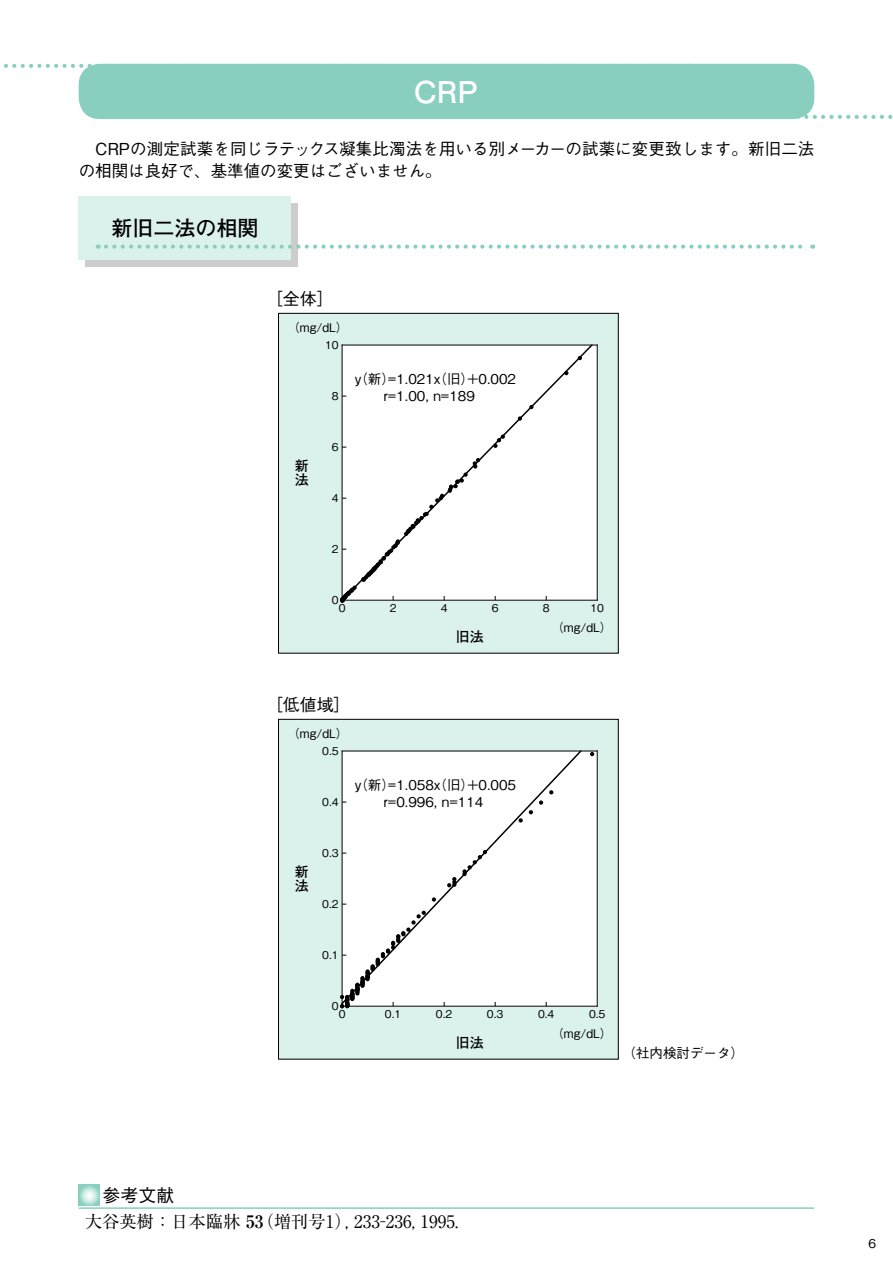
<style>
.page{position:relative;width:893px;height:1263px;background:#fff}
.page>*{position:absolute;margin:0;border:0;box-sizing:border-box;transform-origin:0 0}
.t1{font:700 30px "Futo Go B101 Pro";color:#fff}
.t2{font:700 21px "Futo Go B101 Pro";color:#000}
.t3{font:500 18px "Gothic BBB Pro";color:#000}
.t4{font:17.25px "Ryumin Pro";color:#000}
.t5{font:500 16.8px "Gothic BBB Pro";color:#000}
.t6{font:500 16.5px/22.5px "Gothic BBB Pro";letter-spacing:.005em;color:#000}
.t7{font:700 13.95px/14px "Futo Go B101 Pro";color:#000}
.t8{font:500 13.5px/16.5px "Gothic BBB Pro";color:#000}
.t9{font:500 12.15px "Gothic BBB Pro";color:#000}
.t10{font:500 12px "Gothic BBB Pro";color:#000}
.t11{font:500 10.8px "Gothic BBB Pro";color:#000}
.s1{font-weight:700}
</style>
<div class="page">
<div style="left:79px;top:64px;width:735px;height:55px;background:#88cfbf;border-radius:21px"></div>
<svg style="left:4px;top:64px;width:93px;height:4px"></svg>
<svg style="left:795px;top:115px;width:98px;height:4px"></svg>
<div style="left:85px;top:203px;width:213px;height:64px;background:#cdcdcd"></div>
<div style="left:79px;top:196px;width:212px;height:64px;background:#dbf1ec"></div>
<svg style="left:106px;top:245px;width:707px;height:4px"></svg>
<div style="left:278px;top:313px;width:340px;height:340px;background:#dbf1ec"></div>
<hr style="left:342px;top:600px;width:255px;height:1px;background:#000">
<hr style="left:597px;top:345px;width:1px;height:255px;background:#000">
<hr style="left:342px;top:345px;width:255px;height:1px;background:#000">
<div style="left:341px;top:344px;width:253px;height:257px;background:#fff"></div>
<svg style="left:340px;top:458px;width:140px;height:144px"></svg>
<svg style="left:493px;top:434px;width:12px;height:14px"></svg>
<svg style="left:518px;top:416px;width:4px;height:5px"></svg>
<svg style="left:529px;top:405px;width:4px;height:4px"></svg>
<svg style="left:564px;top:371px;width:4px;height:4px"></svg>
<svg style="left:578px;top:356px;width:4px;height:4px"></svg>
<div style="left:278px;top:313px;width:340px;height:340px;border:1px solid #000"></div>
<div style="left:278px;top:719px;width:340px;height:340px;background:#dbf1ec"></div>
<div style="left:342px;top:751px;width:255px;height:255px;background:#fff"></div>
<hr style="left:342px;top:1006px;width:255px;height:1px;background:#000">
<hr style="left:597px;top:751px;width:1px;height:255px;background:#000">
<hr style="left:342px;top:751px;width:255px;height:1px;background:#000">
<svg style="left:341px;top:750px;width:242px;height:256px"></svg>
<svg style="left:340px;top:911px;width:86px;height:97px"></svg>
<svg style="left:432px;top:897px;width:4px;height:5px"></svg>
<svg style="left:447px;top:877px;width:9px;height:10px"></svg>
<svg style="left:462px;top:850px;width:25px;height:26px"></svg>
<svg style="left:519px;top:818px;width:4px;height:4px"></svg>
<svg style="left:529px;top:810px;width:4px;height:4px"></svg>
<svg style="left:539px;top:800px;width:4px;height:5px"></svg>
<svg style="left:549px;top:790px;width:4px;height:4px"></svg>
<svg style="left:590px;top:752px;width:4px;height:4px"></svg>
<div style="left:278px;top:719px;width:340px;height:340px;border:1px solid #000"></div>
<svg style="left:79px;top:1185px;width:20px;height:20px"></svg>
<hr style="left:79px;top:1207px;width:735px;height:2px;background:#88cfbf">
<h1 class="t1" style="left:414px;top:67px;width:65px">CRP</h1>
<p class="t6" style="left:79px;top:135px;width:737px;text-indent:16px">CRPの測定試薬を同じラテックス凝集比濁法を用いる別メーカーの試薬に変更致します。新旧二法の相関は良好で、基準値の変更はございません。</p>
<h2 class="t2" style="left:111px;top:211px;width:148px">新旧二法の相関</h2>
<p class="t5" style="left:266px;top:285px;width:69px">［全体］</p>
<p class="t10" style="left:288px;top:318px;width:61px">（mg/dL）</p>
<p class="t7" style="left:295px;top:457px;width:15px">新法</p>
<p class="t11" style="left:325px;top:336px;width:15px">10</p>
<p class="t11" style="left:332px;top:387px;width:8px">8</p>
<p class="t11" style="left:332px;top:438px;width:8px">6</p>
<p class="t8" style="left:384px;top:369px;width:134px;text-indent:-29px">y（新）=1.021x（旧）＋0.002 r=１.00, n=189</p>
<p class="t11" style="left:332px;top:489px;width:8px">4</p>
<p class="t11" style="left:332px;top:540px;width:8px">2</p>
<p class="t11" style="left:332px;top:591px;width:8px">0</p>
<p class="t11" style="left:339px;top:600px;width:8px">0</p>
<p class="t11" style="left:390px;top:600px;width:8px">2</p>
<p class="t11" style="left:441px;top:600px;width:8px">4</p>
<p class="t11" style="left:492px;top:600px;width:8px">6</p>
<p class="t11" style="left:543px;top:600px;width:8px">8</p>
<p class="t11" style="left:590px;top:600px;width:15px">10</p>
<p class="t7" style="left:456px;top:628px;width:29px">旧法</p>
<p class="t10" style="left:552px;top:618px;width:61px">（mg/dL）</p>
<p class="t5" style="left:266px;top:691px;width:86px">［低値域］</p>
<p class="t10" style="left:288px;top:724px;width:61px">（mg/dL）</p>
<p class="t11" style="left:322px;top:742px;width:18px">0.5</p>
<p class="t11" style="left:322px;top:793px;width:18px">0.4</p>
<p class="t7" style="left:295px;top:863px;width:15px">新法</p>
<p class="t11" style="left:322px;top:844px;width:18px">0.3</p>
<p class="t11" style="left:322px;top:895px;width:18px">0.2</p>
<p class="t8" style="left:354px;top:775px;width:163px;text-align:center">y（新）=1.058x（旧）＋0.005 r=0.996, n=114</p>
<p class="t11" style="left:322px;top:946px;width:18px">0.1</p>
<p class="t11" style="left:332px;top:997px;width:8px">0</p>
<p class="t11" style="left:339px;top:1006px;width:8px">0</p>
<p class="t11" style="left:385px;top:1006px;width:18px">0.1</p>
<p class="t11" style="left:436px;top:1006px;width:18px">0.2</p>
<p class="t11" style="left:487px;top:1006px;width:18px">0.3</p>
<p class="t11" style="left:538px;top:1006px;width:18px">0.4</p>
<p class="t11" style="left:589px;top:1006px;width:18px">0.5</p>
<p class="t7" style="left:456px;top:1034px;width:29px">旧法</p>
<p class="t10" style="left:552px;top:1024px;width:61px">（mg/dL）</p>
<p class="t8" style="left:623px;top:1043px;width:123px">（社内検討データ）</p>
<h3 class="t3" style="left:103px;top:1181px;width:73px">参考文献</h3>
<p class="t4" style="left:85px;top:1208px;width:375px">大谷英樹：日本臨牀 <span class="s1">53</span>（増刊号1）, 233-236, 1995.</p>
<p class="t9" style="left:868px;top:1234px;width:9px">6</p>
</div>
